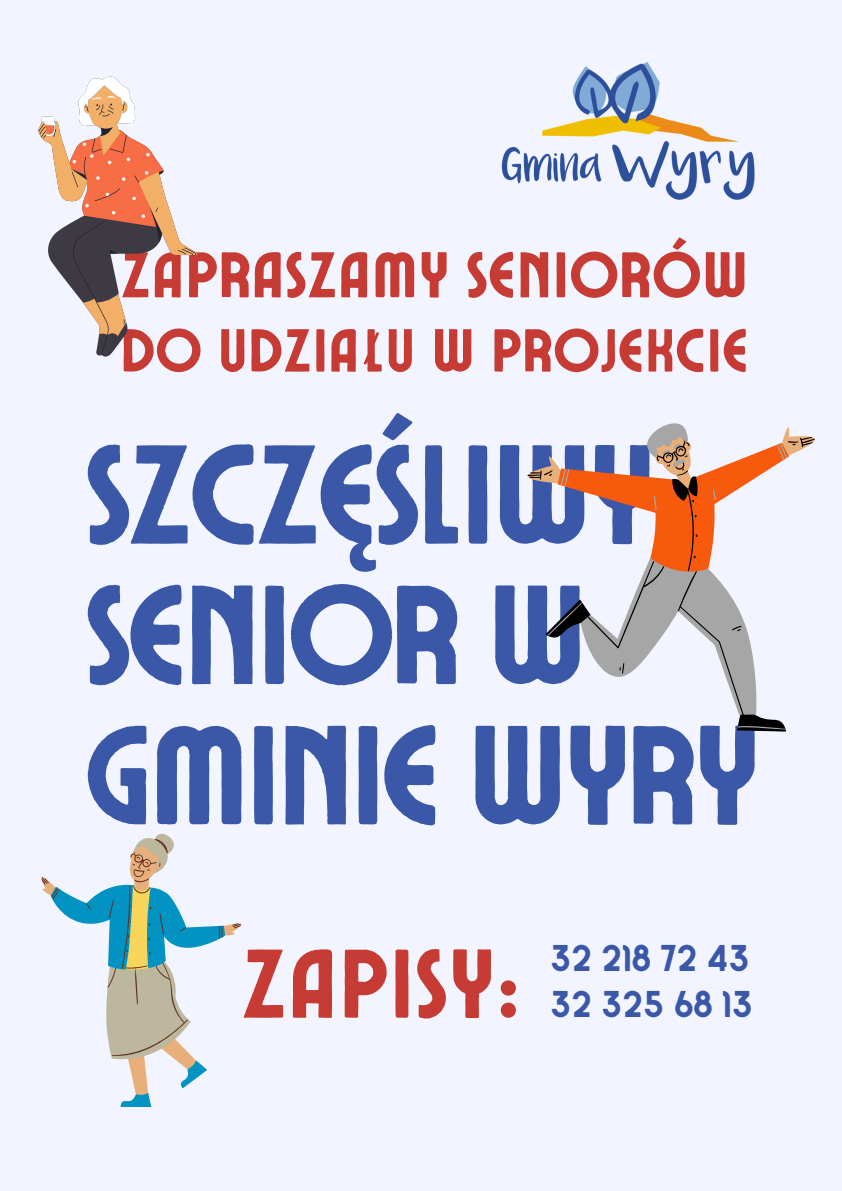
<style>
.page{position:relative;width:842px;height:1191px;background:#fff}
.page>*{position:absolute;margin:0;border:0;box-sizing:border-box;transform-origin:0 0}
.t1{font:140.6px/140.2px "Ayr Lucidity Condensed";letter-spacing:.19em;color:#3a57a8}
.t2{font:97.5px "Ayr Lucidity Condensed";color:#c63b34}
.t3{font:64.4px "Ayr Lucidity Condensed";letter-spacing:.25em;color:#c63b34}
.t4{font:60.7px "Ayr Lucidity Condensed";color:#c63b34}
.t5{font:37.3px "Ayr Lucidity Condensed";color:#3a57a8}
</style>
<div class="page">
<div style="left:0;top:0;width:842px;height:1190px;background:#f2f5ff"></div>
<svg style="left:528px;top:427px;width:287px;height:56px"></svg>
<svg style="left:547px;top:443px;width:240px;height:286px"></svg>
<svg style="left:41px;top:834px;width:201px;height:272px"></svg>
<svg style="left:38px;top:76px;width:158px;height:278px"></svg>
<img style="left:501px;top:62px;width:254px;height:137px">
<p class="t3" style="left:121px;top:233px;width:615px">ZAPRASZAMY SENIORÓW</p>
<p class="t4" style="left:121px;top:311px;width:625px">DO UDZIAŁU W PROJEKCIE</p>
<p class="t1" style="left:84px;top:417px;width:665px">SZCZĘŚLIWY<br>SENIOR W<br>GMINIE WYRY</p>
<h1 class="t2" style="left:241px;top:920px;width:281px">ZAPISY:</h1>
<p class="t5" style="left:550px;top:933px;width:201px">32 218 72 43</p>
<p class="t5" style="left:550px;top:979px;width:204px">32 325 68 13</p>
</div>
